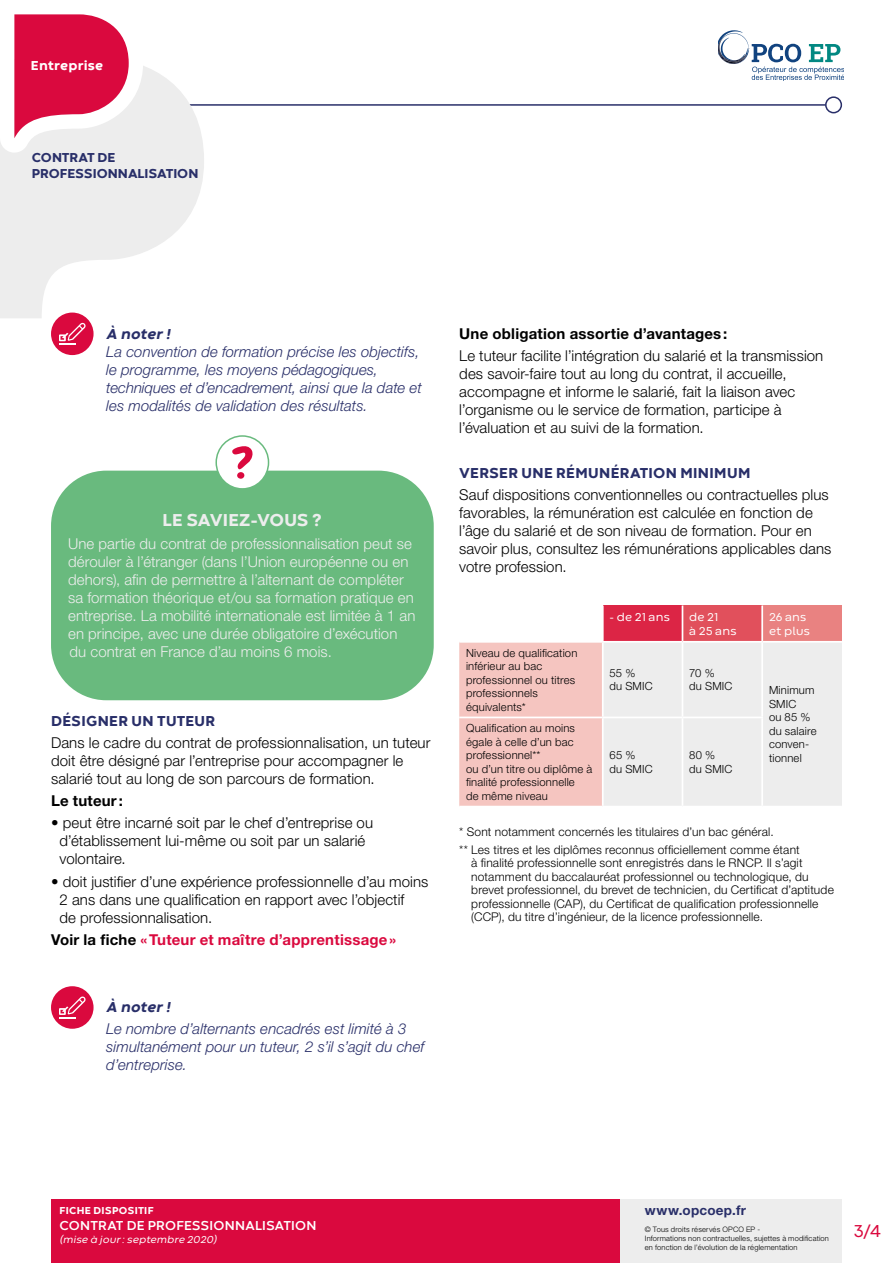
<style>
.page{position:relative;width:893px;height:1263px;background:#fff}
.page>*{position:absolute;margin:0;border:0;box-sizing:border-box;transform-origin:0 0}
.t1{font:800 18px "Codec Warm";letter-spacing:.005em;color:#ededed}
.t2{font:18px "Codec Warm";color:#da093e}
.t3{font:300 15px/18px "Helvetica Neue LT Std";letter-spacing:.005em;color:#000}
.t4{font:300 15px/18px "Helvetica Neue LT Std";letter-spacing:.005em;color:#ededed}
.t5{font:italic 300 15px/18px "Helvetica Neue LT Std";letter-spacing:.005em;color:#292f69}
.t6{font:800 15px "Codec Warm";letter-spacing:.025em;color:#292f69}
.t7{font:700 15px "Helvetica Neue LT Std";letter-spacing:.015em;color:#000}
.t8{font:700 15px "Helvetica Neue LT Std";letter-spacing:.015em;color:#da093e}
.t9{font:italic 800 15px "Codec Warm";letter-spacing:.01em;color:#292f69}
.t10{font:700 13.5px "Codec Warm";letter-spacing:.02em;color:#fff}
.t11{font:800 13.5px/16.5px "Codec Warm";color:#292f69}
.t12{font:700 13.5px "Helvetica Neue LT Std";letter-spacing:.02em;color:#292f69}
.t13{font:800 13.5px "Codec Warm";letter-spacing:.015em;color:#fff}
.t14{font:300 12px/13.5px "Helvetica Neue LT Std";letter-spacing:.015em;color:#000}
.t15{font:12px/14.4px "Codec Warm";letter-spacing:.015em;color:#fff}
.t16{font:300 11.25px/13.5px "Helvetica Neue LT Std";letter-spacing:.015em;color:#000}
.t17{font:italic 10.5px "Codec Warm";letter-spacing:.02em;color:#fff}
.t18{font:800 10.5px "Codec Warm";letter-spacing:.03em;color:#fff}
.t19{font:300 7.5px/9px "Helvetica Neue LT Std";letter-spacing:.025em;color:#000}
.s1{color:#000}
</style>
<div class="page">
<hr style="left:174px;top:104px;width:652px;height:2px;background:#292f69">
<div style="left:825px;top:96px;width:17px;height:17px;border:2px solid #292f69;border-radius:50%"></div>
<div style="left:51px;top:1199px;width:570px;height:64px;background:#da093e"></div>
<div style="left:621px;top:1199px;width:221px;height:64px;background:#ededed"></div>
<svg style="left:0;top:69px;width:204px;height:249px;fill:#ededed"></svg>
<svg style="left:0;top:14px;width:150px;height:150px"></svg>
<svg style="left:718px;top:31px;width:125px;height:50px"></svg>
<div style="left:603px;top:605px;width:79px;height:37px;background:#dc2545"></div>
<div style="left:682px;top:605px;width:80px;height:37px;background:#e1505c"></div>
<div style="left:762px;top:605px;width:80px;height:37px;background:#e98281"></div>
<svg style="left:459px;top:643px;width:383px;height:163px;background:#f0dedc"></svg>
<hr style="left:761px;top:605px;width:2px;height:36px;background:#fff">
<hr style="left:602px;top:605px;width:2px;height:36px;background:#fff">
<hr style="left:682px;top:605px;width:1px;height:36px;background:#fff">
<hr style="left:603px;top:641px;width:79px;height:2px;background:#fff">
<hr style="left:602px;top:643px;width:2px;height:74px;background:#fff">
<hr style="left:682px;top:641px;width:80px;height:2px;background:#fff">
<hr style="left:682px;top:643px;width:1px;height:74px;background:#fff">
<hr style="left:762px;top:641px;width:80px;height:2px;background:#fff">
<hr style="left:761px;top:643px;width:2px;height:74px;background:#fff">
<hr style="left:603px;top:717px;width:79px;height:1px;background:#fff">
<hr style="left:602px;top:718px;width:2px;height:88px;background:#fff">
<hr style="left:682px;top:717px;width:81px;height:1px;background:#fff">
<hr style="left:682px;top:718px;width:1px;height:88px;background:#fff">
<hr style="left:761px;top:718px;width:2px;height:88px;background:#fff">
<hr style="left:459px;top:717px;width:144px;height:1px;background:#fff">
<div style="left:51px;top:986px;width:43px;height:43px;background:#da093e;border-radius:50%"></div>
<svg style="left:59px;top:996px;width:27px;height:22px"></svg>
<div style="left:51px;top:471px;width:383px;height:229px;background:#69ba7e;border-radius:55px"></div>
<div style="left:216px;top:436px;width:53px;height:53px;background:#fff;border-radius:50%"></div>
<div style="left:215px;top:435px;width:54px;height:55px;border:2px solid #69ba7e;border-radius:50%"></div>
<svg style="left:232px;top:446px;width:21px;height:33px"></svg>
<div style="left:51px;top:313px;width:43px;height:42px;background:#da093e;border-radius:50%"></div>
<svg style="left:59px;top:323px;width:27px;height:22px"></svg>
<p class="t13" style="left:31px;top:57px;width:74px">Entreprise</p>
<p class="t11" style="left:32px;top:150px;width:168px">CONTRAT DE<br>PROFESSIONNALISATION</p>
<p class="t9" style="left:106px;top:324px;width:66px">À noter !</p>
<p class="t5" style="left:106px;top:343px;width:317px">La convention de formation précise les objectifs, le programme, les moyens pédagogiques, techniques et d’encadrement, ainsi que la date et les modalités de validation des résultats.</p>
<p class="t1" style="left:163px;top:509px;width:160px">LE SAVIEZ-VOUS ?</p>
<p class="t4" style="left:68px;top:534px;width:349px">Une partie du contrat de professionnalisation peut se dérouler à l’étranger (dans l’Union européenne ou en dehors), afin de permettre à l’alternant de compléter sa formation théorique et/ou sa formation pratique en entreprise. La mobilité internationale est limitée à 1 an en principe, avec une durée obligatoire d’exécution du contrat en France d’au moins 6 mois.</p>
<p class="t6" style="left:51px;top:711px;width:166px">DÉSIGNER UN TUTEUR</p>
<p class="t3" style="left:51px;top:733px;width:381px">Dans le cadre du contrat de professionnalisation, un tuteur doit être désigné par l’entreprise pour accompagner le salarié tout au long de son parcours de formation.</p>
<p class="t7" style="left:51px;top:791px;width:73px">Le tuteur:</p>
<p class="t3" style="left:60px;top:814px;width:315px;text-indent:-9px">• peut être incarné soit par le chef d’entreprise ou d’établissement lui-même ou soit par un salarié volontaire.</p>
<p class="t3" style="left:60px;top:872px;width:370px;text-indent:-9px">• doit justifier d’une expérience professionnelle d’au moins<br>2 ans dans une qualification en rapport avec l’objectif<br>de professionnalisation.</p>
<p class="t8" style="left:51px;top:930px;width:346px"><span class="s1">Voir la fiche</span> «Tuteur et maître d’apprentissage»</p>
<p class="t9" style="left:106px;top:997px;width:66px">À noter !</p>
<p class="t5" style="left:106px;top:1019px;width:320px">Le nombre d’alternants encadrés est limité à 3 simultanément pour un tuteur, 2 s’il s’agit du chef d’entreprise.</p>
<p class="t7" style="left:459px;top:324px;width:270px">Une obligation assortie d’avantages:</p>
<p class="t3" style="left:459px;top:347px;width:366px">Le tuteur facilite l’intégration du salarié et la transmission des savoir-faire tout au long du contrat, il accueille, accompagne et informe le salarié, fait la liaison avec l’organisme ou le service de formation, participe à l’évaluation et au suivi de la formation.</p>
<p class="t6" style="left:459px;top:463px;width:293px">VERSER UNE RÉMUNÉRATION MINIMUM</p>
<p class="t3" style="left:459px;top:485px;width:374px">Sauf dispositions conventionnelles ou contractuelles plus favorables, la rémunération est calculée en fonction de l’âge du salarié et de son niveau de formation. Pour en savoir plus, consultez les rémunérations applicables dans votre profession.</p>
<p class="t15" style="left:610px;top:610px;width:62px">- de 21 ans</p>
<p class="t15" style="left:689px;top:610px;width:49px">de 21<br>à 25 ans</p>
<p class="t15" style="left:769px;top:610px;width:42px">26 ans et plus</p>
<p class="t16" style="left:466px;top:646px;width:113px">Niveau de qualification inférieur au bac professionnel ou titres professionnels équivalents*</p>
<p class="t16" style="left:610px;top:666px;width:45px">55 %<br>du SMIC</p>
<p class="t16" style="left:689px;top:666px;width:45px">70 %<br>du SMIC</p>
<p class="t16" style="left:769px;top:683px;width:49px">Minimum<br>SMIC<br>ou 85 % du salaire conven&shy;tionnel</p>
<p class="t16" style="left:466px;top:721px;width:128px">Qualification au moins égale à celle d’un bac professionnel**<br>ou d’un titre ou diplôme à finalité professionnelle<br>de même niveau</p>
<p class="t16" style="left:610px;top:748px;width:45px">65 %<br>du SMIC</p>
<p class="t16" style="left:689px;top:748px;width:45px">80 %<br>du SMIC</p>
<p class="t14" style="left:459px;top:823px;width:342px;line-height:17.7px">* Sont notamment concernés les titulaires d’un bac général.<br>** Les titres et les diplômes reconnus officiellement comme étant</p>
<p class="t14" style="left:471px;top:856px;width:364px">à finalité professionnelle sont enregistrés dans le RNCP. Il s’agit notamment du baccalauréat professionnel ou technologique, du brevet professionnel, du brevet de technicien, du Certificat d’aptitude professionnelle (CAP), du Certificat de qualification professionnelle (CCP), du titre d’ingénieur, de la licence professionnelle.</p>
<p class="t18" style="left:60px;top:1203px;width:96px">FICHE DISPOSITIF</p>
<p class="t10" style="left:60px;top:1217px;width:259px">CONTRAT DE PROFESSIONNALISATION</p>
<p class="t17" style="left:60px;top:1233px;width:159px">(mise à jour: septembre 2020)</p>
<p class="t12" style="left:645px;top:1202px;width:103px">www.opcoep.fr</p>
<p class="t19" style="left:645px;top:1225px;width:186px">© Tous droits réservés OPCO EP -<br>Informations non contractuelles, sujettes à modification en fonction de l’évolution de la réglementation</p>
<p class="t2" style="left:854px;top:1220px;width:29px">3/4</p>
</div>
